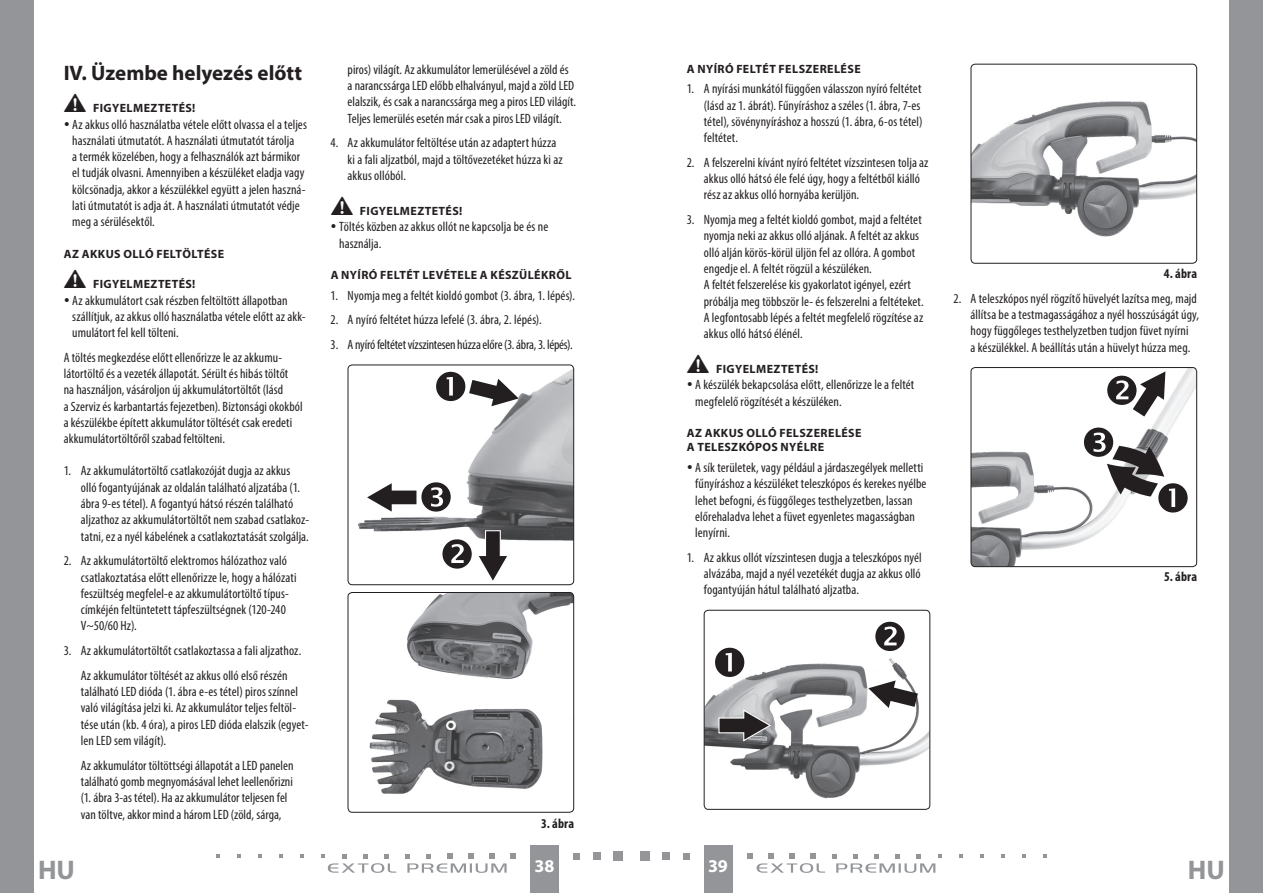
<style>
.page{position:relative;width:1263px;height:893px;background:#fff}
.page>*{position:absolute;margin:0;border:0;box-sizing:border-box;transform-origin:0 0}
.t1{font:700 27px "Myriad Pro";color:#939598}
.oddíl{font:700 21px "Myriad Pro";color:#231f20}
.t2{font:700 18px "Myriad Pro";color:#fff}
.body_číslované{font:condensed 13.5px/16.2px "Myriad Pro";letter-spacing:.005em;color:#231f20}
.Normální{font:condensed 13.5px/16.2px "Myriad Pro";letter-spacing:.01em;color:#231f20}
.body_číslované-2{font:condensed 13.5px "Myriad Pro";letter-spacing:-.015em;color:#231f20}
.t3{font:700 condensed 13.5px "Myriad Pro";letter-spacing:.015em;color:#231f20}
.subtitulek{font:700 12px/14.4px "Myriad Pro";letter-spacing:.035em;color:#231f20}
</style>
<div class="page">
<div style="left:0;top:0;width:34px;height:893px;background:#939598"></div>
<div style="left:1229px;top:0;width:34px;height:893px;background:#939598"></div>
<div style="left:704px;top:844px;width:29px;height:49px;background:#939598"></div>
<div style="left:530px;top:844px;width:28px;height:49px;background:#939598"></div>
<div style="left:640px;top:851px;width:9px;height:10px;background:#939598"></div>
<div style="left:662px;top:852px;width:8px;height:8px;background:#939598"></div>
<div style="left:683px;top:853px;width:7px;height:6px;background:#939598"></div>
<svg style="left:959px;top:854px;width:4px;height:4px"></svg>
<svg style="left:980px;top:854px;width:4px;height:4px"></svg>
<svg style="left:1001px;top:854px;width:4px;height:4px"></svg>
<svg style="left:1022px;top:854px;width:4px;height:4px"></svg>
<svg style="left:1043px;top:854px;width:4px;height:4px"></svg>
<svg style="left:747px;top:853px;width:195px;height:20px"></svg>
<div style="left:614px;top:851px;width:9px;height:10px;background:#939598"></div>
<div style="left:593px;top:852px;width:8px;height:8px;background:#939598"></div>
<svg style="left:573px;top:853px;width:6px;height:6px"></svg>
<svg style="left:300px;top:854px;width:4px;height:4px"></svg>
<svg style="left:279px;top:854px;width:4px;height:4px"></svg>
<svg style="left:258px;top:854px;width:4px;height:4px"></svg>
<svg style="left:237px;top:854px;width:4px;height:4px"></svg>
<svg style="left:216px;top:854px;width:4px;height:4px"></svg>
<svg style="left:321px;top:853px;width:195px;height:20px"></svg>
<img style="left:704px;top:610px;width:226px;height:189px">
<div style="left:704px;top:610px;width:226px;height:200px;border:1px solid #231f20;border-radius:4px"></div>
<svg style="left:868px;top:680px;width:50px;height:28px"></svg>
<svg style="left:718px;top:708px;width:54px;height:34px;background:#777678"></svg>
<svg style="left:715px;top:648px;width:29px;height:29px"></svg>
<svg style="left:875px;top:622px;width:30px;height:29px"></svg>
<img style="left:971px;top:64px;width:226px;height:173px">
<div style="left:971px;top:64px;width:226px;height:200px;border:1px solid #231f20;border-radius:4px"></div>
<img style="left:971px;top:368px;width:226px;height:199px">
<div style="left:971px;top:367px;width:226px;height:200px;border:1px solid #231f20;border-radius:4px"></div>
<svg style="left:1107px;top:371px;width:58px;height:46px"></svg>
<svg style="left:1084px;top:428px;width:104px;height:85px"></svg>
<img style="left:348px;top:365px;width:226px;height:176px">
<div style="left:348px;top:365px;width:226px;height:220px;border:1px solid #231f20;border-radius:4px"></div>
<svg style="left:436px;top:372px;width:83px;height:34px"></svg>
<svg style="left:442px;top:530px;width:68px;height:54px"></svg>
<svg style="left:367px;top:482px;width:84px;height:30px"></svg>
<img style="left:348px;top:592px;width:226px;height:220px">
<div style="left:348px;top:592px;width:226px;height:221px;border:1px solid #231f20;border-radius:4px"></div>
<p class="oddíl" style="left:64px;top:59px;width:240px">IV. Üzembe helyezés előtt</p>
<p class="subtitulek" style="left:64px;top:101px;width:133px">• FIGYELMEZTETÉS!</p>
<p class="body_číslované" style="left:72px;top:116px;width:236px">Az akkus olló használatba vétele előtt olvassa el a teljes használati útmutatót. A használati útmutatót tárolja<br>a termék közelében, hogy a felhasználók azt bármikor el tudják olvasni. Amennyiben a készüléket eladja vagy kölcsönadja, akkor a készülékkel együtt a jelen haszná&shy;lati útmutatót is adja át. A használati útmutatót védje meg a sérülésektől.</p>
<p class="subtitulek" style="left:64px;top:246px;width:162px">AZ AKKUS OLLÓ FELTÖLTÉSE</p>
<p class="subtitulek" style="left:64px;top:277px;width:133px">• FIGYELMEZTETÉS!</p>
<p class="body_číslované" style="left:72px;top:292px;width:235px">Az akkumulátort csak részben feltöltött állapotban szállítjuk, az akkus olló használatba vétele előtt az akk&shy;umulátort fel kell tölteni.</p>
<p class="Normální" style="left:64px;top:349px;width:241px">A töltés megkezdése előtt ellenőrizze le az akkumu&shy;látortöltő és a vezeték állapotát. Sérült és hibás töltőt<br>na használjon, vásároljon új akkumulátortöltőt (lásd<br>a Szerviz és karbantartás fejezetben). Biztonsági okokból a készülékbe épített akkumulátor töltését csak eredeti akkumulátortöltőről szabad feltölteni.</p>
<p class="body_číslované" style="left:81px;top:463px;width:230px;text-indent:-17px">1. Az akkumulátortöltő csatlakozóját dugja az akkus olló fogantyújának az oldalán található aljzatába (1. ábra 9-es tétel). A fogantyú hátsó részén található aljzathoz az akkumulátortöltőt nem szabad csatlakoz&shy;tatni, ez a nyél kábelének a csatlakoztatását szolgálja.</p>
<p class="body_číslované" style="left:81px;top:553px;width:217px;text-indent:-17px">2. Az akkumulátortöltő elektromos hálózathoz való csatlakoztatása előtt ellenőrizze le, hogy a hálózati feszültség megfelel-e az akkumulátortöltő típus&shy;címkéjén feltüntetett tápfeszültségnek (120-240<br>V~50/60 Hz).</p>
<p class="body_číslované" style="left:64px;top:642px;width:239px">3. Az akkumulátortöltőt csatlakoztassa a fali aljzathoz.</p>
<p class="body_číslované" style="left:81px;top:667px;width:229px">Az akkumulátor töltését az akkus olló első részén található LED dióda (1. ábra e-es tétel) piros színnel való világítása jelzi ki. Az akkumulátor teljes feltöl&shy;tése után (kb. 4 óra), a piros LED dióda elalszik (egyet&shy;len LED sem világít).</p>
<p class="body_číslované" style="left:81px;top:757px;width:214px">Az akkumulátor töltöttségi állapotát a LED panelen található gomb megnyomásával lehet leellenőrizni (1. ábra 3-as tétel). Ha az akkumulátor teljesen fel van töltve, akkor mind a három LED (zöld, sárga,</p>
<p class="body_číslované" style="left:348px;top:61px;width:230px">piros) világít. Az akkumulátor lemerülésével a zöld és a narancssárga LED előbb elhalványul, majd a zöld LED elalszik, és csak a narancssárga meg a piros LED világít.<br>Teljes lemerülés esetén már csak a piros LED világít.</p>
<p class="body_číslované" style="left:348px;top:135px;width:217px;text-indent:-17px">4. Az akkumulátor feltöltése után az adaptert húzza ki a fali aljzatból, majd a töltővezetéket húzza ki az akkus ollóból.</p>
<p class="subtitulek" style="left:331px;top:203px;width:133px">• FIGYELMEZTETÉS!</p>
<p class="body_číslované" style="left:339px;top:219px;width:211px">Töltés közben az akkus ollót ne kapcsolja be és ne használja.</p>
<p class="subtitulek" style="left:331px;top:267px;width:242px">A NYÍRÓ FELTÉT LEVÉTELE A KÉSZÜLÉKRŐL</p>
<p class="body_číslované" style="left:331px;top:287px;width:246px">1. Nyomja meg a feltét kioldó gombot (3. ábra, 1. lépés).</p>
<p class="body_číslované" style="left:331px;top:312px;width:213px">2. A nyíró feltétet húzza lefelé (3. ábra, 2. lépés).</p>
<p class="body_číslované-2" style="left:331px;top:336px;width:243px">3. A nyíró feltétet vízszintesen húzza előre (3. ábra, 3. lépés).</p>
<p class="t3" style="left:541px;top:815px;width:34px">3. ábra</p>
<p class="subtitulek" style="left:687px;top:61px;width:175px">A NYÍRÓ FELTÉT FELSZERELÉSE</p>
<p class="body_číslované" style="left:704px;top:81px;width:220px;text-indent:-17px">1. A nyírási munkától függően válasszon nyíró feltétet (lásd az 1. ábrát). Fűnyíráshoz a széles (1. ábra, 7-es tétel), sövénynyíráshoz a hosszú (1. ábra, 6-os tétel) feltétet.</p>
<p class="body_číslované" style="left:704px;top:154px;width:226px;text-indent:-17px">2. A felszerelni kívánt nyíró feltétet vízszintesen tolja az akkus olló hátsó éle felé úgy, hogy a feltétből kiálló rész az akkus olló hornyába kerüljön.</p>
<p class="body_číslované" style="left:704px;top:211px;width:221px;text-indent:-17px">3. Nyomja meg a feltét kioldó gombot, majd a feltétet nyomja neki az akkus olló aljának. A feltét az akkus olló alján körös-körül üljön fel az ollóra. A gombot engedje el. A feltét rögzül a készüléken.<br>A feltét felszerelése kis gyakorlatot igényel, ezért próbálja meg többször le- és felszerelni a feltéteket.<br>A legfontosabb lépés a feltét megfelelő rögzítése az akkus olló hátsó élénél.</p>
<p class="subtitulek" style="left:687px;top:361px;width:133px">• FIGYELMEZTETÉS!</p>
<p class="body_číslované" style="left:695px;top:377px;width:221px">A készülék bekapcsolása előtt, ellenőrizze le a feltét megfelelő rögzítését a készüléken.</p>
<p class="subtitulek" style="left:687px;top:425px;width:176px">AZ AKKUS OLLÓ FELSZERELÉSE<br>A TELESZKÓPOS NYÉLRE</p>
<p class="body_číslované" style="left:695px;top:459px;width:233px">A sík területek, vagy például a járdaszegélyek melletti fűnyíráshoz a készüléket teleszkópos és kerekes nyélbe lehet befogni, és függőleges testhelyzetben, lassan előrehaladva lehet a füvet egyenletes magasságban lenyírni.</p>
<p class="body_číslované" style="left:704px;top:549px;width:220px;text-align:justify;text-indent:-17px">1. Az akkus ollót vízszintesen dugja a teleszkópos nyél alvázába, majd a nyél vezetékét dugja az akkus olló fogantyúján hátul található aljzatba.</p>
<p class="t3" style="left:1164px;top:265px;width:35px">4. ábra</p>
<p class="body_číslované" style="left:971px;top:290px;width:230px;text-indent:-17px">2. A teleszkópos nyél rögzítő hüvelyét lazítsa meg, majd állítsa be a testmagasságához a nyél hosszúságát úgy, hogy függőleges testhelyzetben tudjon füvet nyírni<br>a készülékkel. A beállítás után a hüvelyt húzza meg.</p>
<p class="t3" style="left:1164px;top:568px;width:34px">5. ábra</p>
<h1 class="t1" style="left:38px;top:852px;width:38px">HU</h1>
<h3 class="t2" style="left:535px;top:855px;width:21px">38</h3>
<h3 class="t2" style="left:708px;top:855px;width:21px">39</h3>
<h1 class="t1" style="left:1188px;top:852px;width:38px">HU</h1>
</div>
